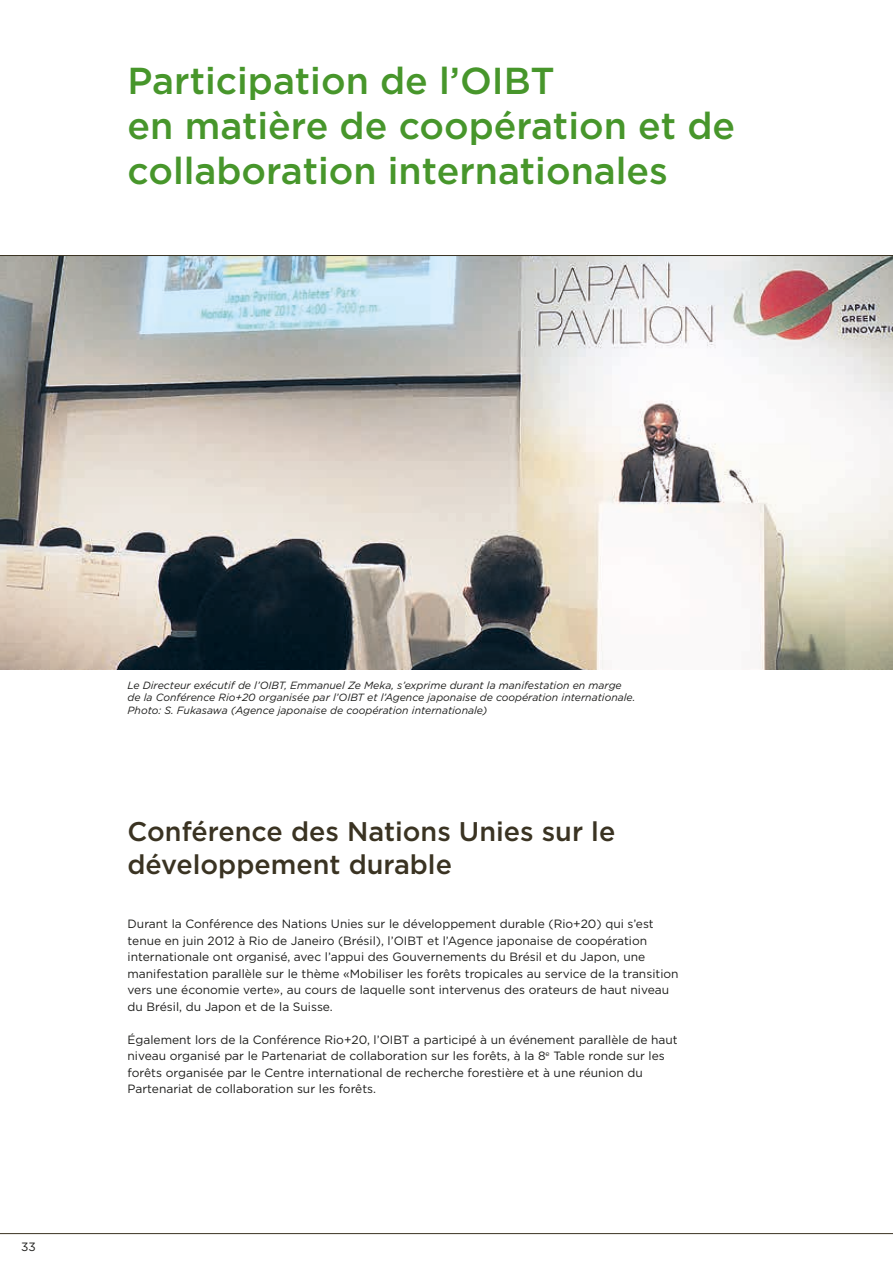
<style>
.page{position:relative;width:893px;height:1263px;background:#fff}
.page>*{position:absolute;margin:0;border:0;box-sizing:border-box;transform-origin:0 0}
.t1{font:500 37.5px/45px "Gotham";color:#47962b}
.t2{font:500 27px/33px "Gotham";color:#3a3322}
.t3{font:12px/16.5px "Gotham";color:#1d1d1b}
.t4{font:italic 10.5px/12.6px "Gotham";color:#1d1d1b}
</style>
<div class="page">
<img style="left:0;top:256px;width:893px;height:414px">
<hr style="left:0;top:255px;width:893px;height:1px;background:#3a3322">
<hr style="left:0;top:1233px;width:893px;height:1px;background:#3a3322">
<h1 class="t1" style="left:128px;top:58px;width:609px">Participation de l’OIBT<br>en matière de coopération et de collaboration internationales</h1>
<p class="t3" style="left:21px;top:1238px;width:16px">33</p>
<p class="t4" style="left:128px;top:678px;width:509px">Le Directeur exécutif de l’OIBT, Emmanuel Ze Meka, s’exprime durant la manifestation en marge de la Conférence Rio+20 organisée par l’OIBT et l’Agence japonaise de coopération internationale.<br>Photo: S. Fukasawa (Agence japonaise de coopération internationale)</p>
<h2 class="t2" style="left:128px;top:815px;width:489px">Conférence des Nations Unies sur le développement durable</h2>
<p class="t3" style="left:128px;top:916px;width:553px">Durant la Conférence des Nations Unies sur le développement durable (Rio+20) qui s’est tenue en juin 2012 à Rio de Janeiro (Brésil), l’OIBT et l’Agence japonaise de coopération internationale ont organisé, avec l’appui des Gouvernements du Brésil et du Japon, une manifestation parallèle sur le thème «Mobiliser les forêts tropicales au service de la transition vers une économie verte», au cours de laquelle sont intervenus des orateurs de haut niveau du Brésil, du Japon et de la Suisse.</p>
<p class="t3" style="left:128px;top:1031px;width:552px">Également lors de la Conférence Rio+20, l’OIBT a participé à un événement parallèle de haut niveau organisé par le Partenariat de collaboration sur les forêts, à la 8<sup>e</sup> Table ronde sur les forêts organisée par le Centre international de recherche forestière et à une réunion du Partenariat de collaboration sur les forêts.</p>
</div>
